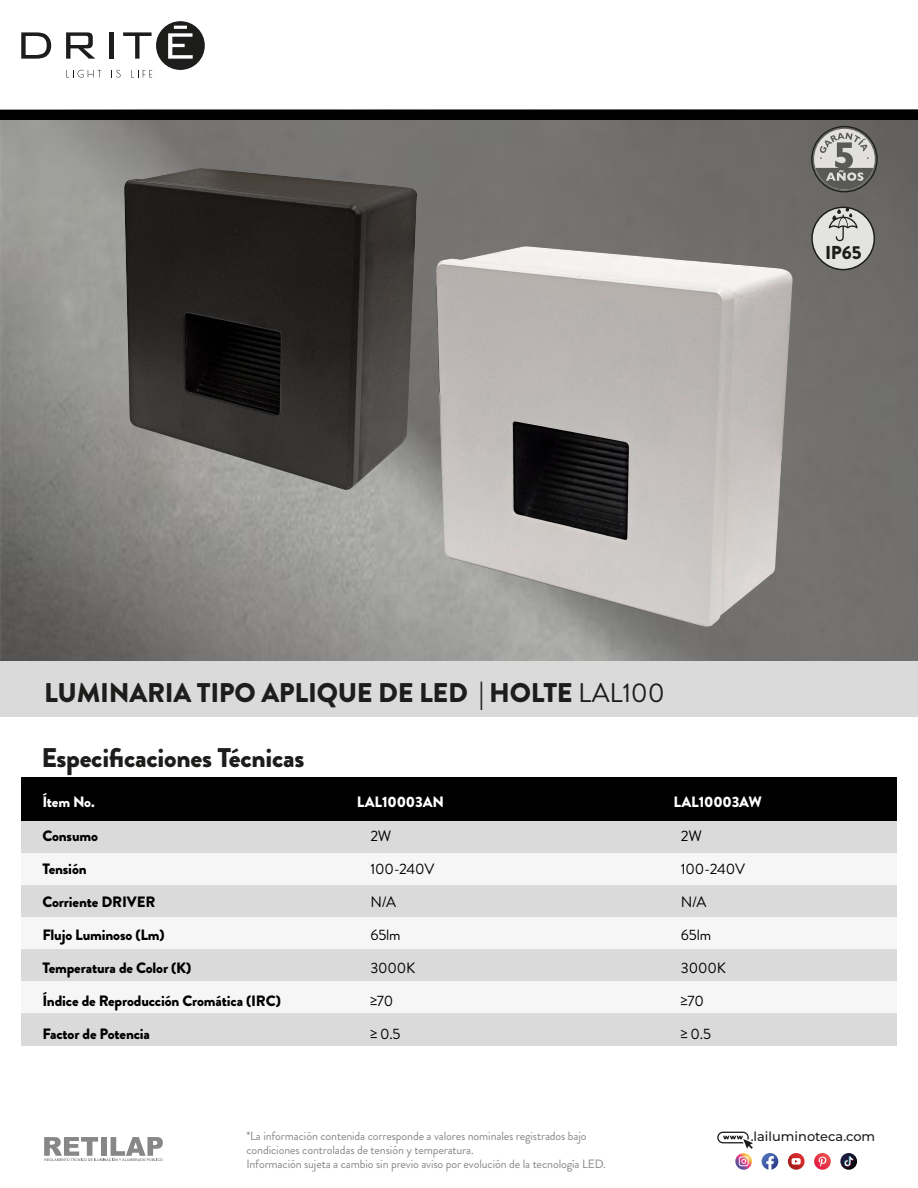
<style>
.page{position:relative;width:918px;height:1188px;background:#fff}
.page>*{position:absolute;margin:0;border:0;box-sizing:border-box;transform-origin:0 0}
.t1{font:900 27px "Brandon Grotesque";letter-spacing:-.01em;color:#1d1d1b}
.t2{font:900 18.75px "Brandon Grotesque";color:#1d1d1b}
.t3{font:900 15px "Brandon Grotesque";letter-spacing:-.01em;color:#000}
.t4{font:15px "Brandon Grotesque";letter-spacing:-.01em;color:#000}
.t5{font:900 15px "Brandon Grotesque";letter-spacing:-.01em;color:#fff}
.t6{font:500 12.9px "Montserrat";color:#1d1d1b}
.t7{font:12px/14px "Brandon Grotesque";letter-spacing:-.01em;color:#878787}
.s1{font-weight:400}
</style>
<div class="page">
<img style="left:0;top:120px;width:918px;height:542px">
<svg style="left:66px;top:70px;width:35px;height:8px"></svg>
<svg style="left:21px;top:32px;width:30px;height:27px"></svg>
<svg style="left:66px;top:32px;width:29px;height:27px"></svg>
<hr style="left:109px;top:32px;width:4px;height:27px;background:#1d1d1b">
<svg style="left:113px;top:21px;width:92px;height:57px"></svg>
<div style="left:0;top:662px;width:918px;height:55px;background:#dadada"></div>
<svg style="left:811px;top:207px;width:64px;height:63px;background:#b2b2b1"></svg>
<div style="left:22px;top:777px;width:875px;height:44px;background:#000"></div>
<div style="left:22px;top:821px;width:875px;height:32px;background:#dadada"></div>
<div style="left:22px;top:853px;width:875px;height:32px;background:#f6f6f6"></div>
<div style="left:22px;top:885px;width:875px;height:32px;background:#dadada"></div>
<div style="left:22px;top:917px;width:875px;height:33px;background:#f6f6f6"></div>
<div style="left:22px;top:950px;width:875px;height:32px;background:#dadada"></div>
<div style="left:22px;top:982px;width:875px;height:32px;background:#f6f6f6"></div>
<div style="left:22px;top:1014px;width:875px;height:32px;background:#dadada"></div>
<div style="left:0;top:110px;width:918px;height:10px;background:#000"></div>
<svg style="left:788px;top:1153px;width:17px;height:17px"></svg>
<svg style="left:792px;top:1158px;width:9px;height:7px"></svg>
<svg style="left:735px;top:1153px;width:17px;height:17px"></svg>
<svg style="left:739px;top:1156px;width:10px;height:10px"></svg>
<svg style="left:762px;top:1153px;width:16px;height:17px"></svg>
<svg style="left:840px;top:1153px;width:17px;height:17px"></svg>
<svg style="left:844px;top:1156px;width:9px;height:11px"></svg>
<svg style="left:814px;top:1153px;width:17px;height:17px"></svg>
<svg style="left:818px;top:1156px;width:8px;height:11px"></svg>
<svg style="left:44px;top:1137px;width:119px;height:24px"></svg>
<svg style="left:717px;top:1132px;width:36px;height:17px"></svg>
<img style="left:125px;top:168px;width:292px;height:322px">
<img style="left:437px;top:246px;width:356px;height:380px">
<div style="left:814px;top:129px;width:61px;height:61px;background:#e1e0de;border-radius:50%"></div>
<div style="left:811px;top:126px;width:67px;height:66px;border:1px solid #1d1e1c;border-radius:50%"></div>
<svg style="left:815px;top:133px;width:59px;height:57px"></svg>
<h2 class="t2" style="left:825px;top:239px;width:38px">IP65</h2>
<h1 class="t1" style="left:44px;top:674px;width:622px">LUMINARIA TIPO APLIQUE DE LED | HOLTE <span class="s1">LAL100</span></h1>
<h1 class="t1" style="left:41px;top:739px;width:265px">Especificaciones Técnicas</h1>
<p class="t5" style="left:42px;top:792px;width:54px">Ítem No.</p>
<p class="t5" style="left:673px;top:792px;width:90px">LAL10003AW</p>
<p class="t5" style="left:357px;top:792px;width:89px">LAL10003AN</p>
<p class="t4" style="left:370px;top:826px;width:23px">2W</p>
<p class="t4" style="left:370px;top:859px;width:66px">100-240V</p>
<p class="t4" style="left:370px;top:892px;width:27px">N/A</p>
<p class="t4" style="left:370px;top:925px;width:32px">65lm</p>
<p class="t4" style="left:370px;top:958px;width:47px">3000K</p>
<p class="t4" style="left:370px;top:991px;width:24px">≥70</p>
<p class="t4" style="left:370px;top:1024px;width:32px">≥ 0.5</p>
<p class="t3" style="left:42px;top:825px;width:57px">Consumo</p>
<p class="t3" style="left:42px;top:858px;width:46px">Tensión</p>
<p class="t3" style="left:42px;top:891px;width:115px">Corriente DRIVER</p>
<p class="t3" style="left:42px;top:924px;width:124px">Flujo Luminoso (Lm)</p>
<p class="t3" style="left:42px;top:957px;width:150px">Temperatura de Color (K)</p>
<p class="t3" style="left:42px;top:990px;width:240px">Índice de Reproducción Cromática (IRC)</p>
<p class="t3" style="left:42px;top:1023px;width:109px">Factor de Potencia</p>
<p class="t4" style="left:681px;top:826px;width:23px">2W</p>
<p class="t4" style="left:681px;top:859px;width:66px">100-240V</p>
<p class="t4" style="left:681px;top:892px;width:27px">N/A</p>
<p class="t4" style="left:681px;top:925px;width:32px">65lm</p>
<p class="t4" style="left:681px;top:958px;width:47px">3000K</p>
<p class="t4" style="left:681px;top:991px;width:24px">≥70</p>
<p class="t4" style="left:681px;top:1024px;width:32px">≥ 0.5</p>
<p class="t7" style="left:246px;top:1129px;width:361px">*La información contenida corresponde a valores nominales registrados bajo condiciones controladas de tensión y temperatura.<br>Información sujeta a cambio sin previo aviso por evolución de la tecnología LED.</p>
<p class="t6" style="left:751px;top:1128px;width:126px">.lailuminoteca.com</p>
</div>
